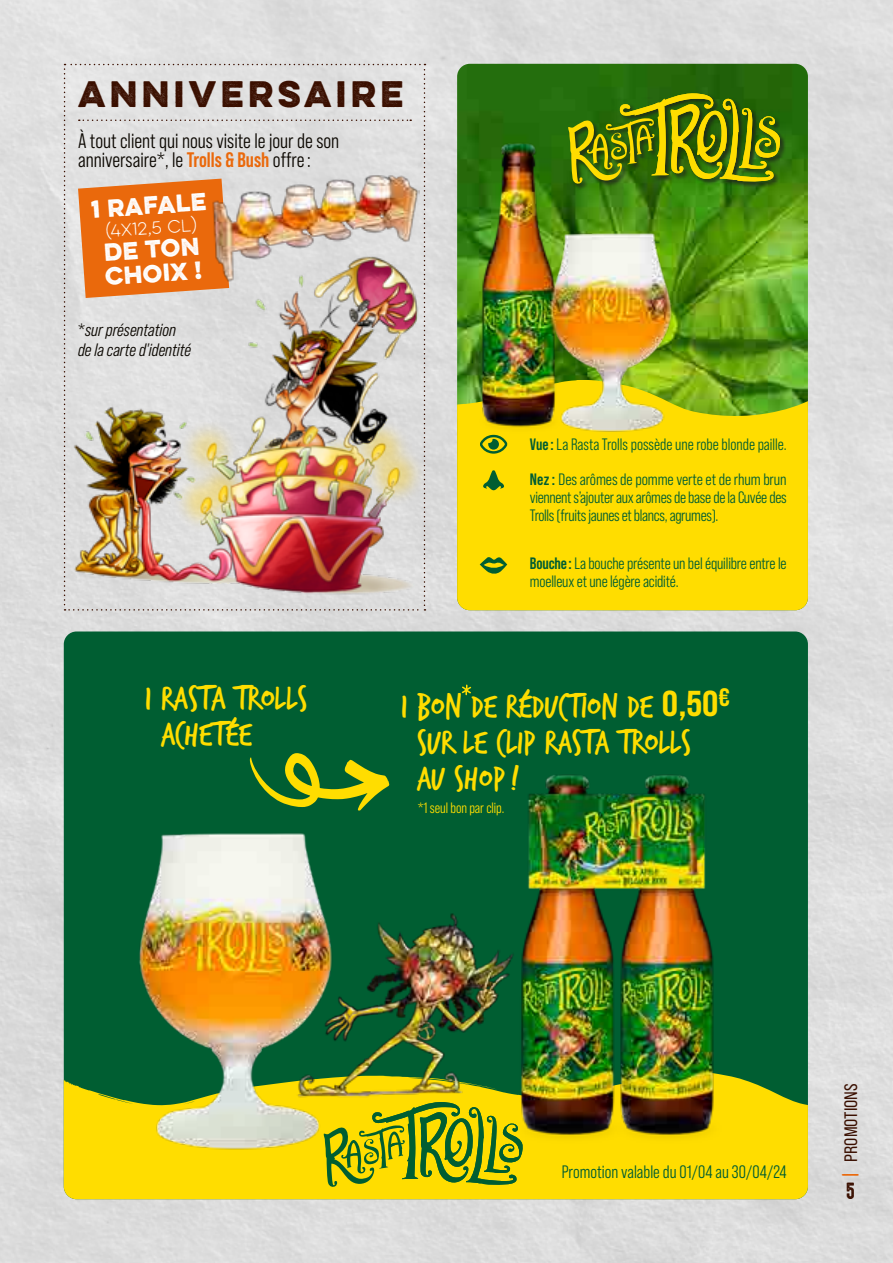
<style>
.page{position:relative;width:893px;height:1263px;background:#ddd}
.page>*{position:absolute;margin:0;border:0;box-sizing:border-box;transform-origin:0 0}
.t1{font:36px/36px "Trash Hand";color:#fd0}
.t2{font:700 33px "Lulo One";letter-spacing:-.095em;color:#3a0f00}
.t3{font:700 22.05px/24.2px "Lulo One";color:#fff}
.t4{font:21px/19.5px "Bebas Neue Pro Middle";color:#0c0802}
.t5{font:21px "High Voltage Rough";color:#3a0f00}
.t6{font:italic 18px/19.5px "Bebas Neue Pro Middle";color:#0c0802}
.t7{font:18px "Bebas Neue Pro Middle";color:#005e32}
.t8{font:18px "Bebas Neue Pro Sm E Rg";color:#3a0f00}
.t9{font:16.5px/18px "Bebas Neue Pro Middle";letter-spacing:-.01em;color:#005e32}
.t10{font:15.75px "Lulo One";color:#fff}
.t11{font:15px "Bebas Neue Pro Middle";letter-spacing:-.005em;color:#fd0}
.t12{font:13.65px "High Voltage Rough";color:#ea690c;scale:2.31 1}
.s1{font-family:"Bebas Neue Pro";font-weight:700;color:#ea690c}
.s2{font-style:normal}
.s3{font-family:"Bebas Neue Pro";font-weight:700}
.s4{font-family:"Bebas Neue Pro Sm E Eb"}
</style>
<div class="page">
<svg style="left:64px;top:64px;width:361px;height:547px;background:#e0cbbb"></svg>
<img style="left:213px;top:174px;width:207px;height:76px">
<img style="left:56px;top:250px;width:392px;height:346px">
<img style="left:457px;top:64px;width:351px;height:316px">
<svg style="left:457px;top:380px;width:351px;height:230px;background:#f4d802"></svg>
<img style="left:472px;top:132px;width:203px;height:304px">
<div style="left:567px;top:92px;width:219px;height:98px;background:#1d1d1b;opacity:.75"></div>
<svg style="left:568px;top:93px;width:213px;height:92px;background:#6a8508"></svg>
<svg style="left:480px;top:435px;width:27px;height:19px"></svg>
<svg style="left:483px;top:470px;width:21px;height:20px"></svg>
<svg style="left:480px;top:557px;width:27px;height:17px"></svg>
<div style="left:64px;top:631px;width:744px;height:568px;background:#005e32;border-radius:13px"></div>
<div style="left:64px;top:1080px;width:744px;height:119px;background:#fd0"></div>
<svg style="left:323px;top:1110px;width:200px;height:78px"></svg>
<img style="left:463px;top:775px;width:318px;height:411px">
<svg style="left:462px;top:685px;width:9px;height:10px"></svg>
<svg style="left:250px;top:753px;width:139px;height:58px"></svg>
<img style="left:333px;top:888px;width:207px;height:222px">
<img style="left:139px;top:833px;width:194px;height:317px">
<img style="left:263px;top:948px;width:114px;height:99px">
<h2 class="t2" style="left:78px;top:68px;width:334px">ANNIVERSAIRE</h2>
<p class="t4" style="left:78px;top:130px;width:263px">À tout client qui nous visite le jour de son anniversaire*, le <span class="s1">Trolls &amp; Bush</span> offre:</p>
<h3 class="t3" style="left:90px;top:197px;width:122px;rotate:-4deg">1 RAFALE</h3>
<p class="t10" style="left:105px;top:220px;width:96px;rotate:-4deg">(4X12,5 cl)</p>
<h3 class="t3" style="left:103px;top:240px;width:103px;rotate:-4deg">DE TON<br>CHOIX !</h3>
<p class="t6" style="left:78px;top:320px;width:115px"><span class="s2">*</span>sur présentation de la carte d'identité</p>
<p class="t9" style="left:530px;top:427px;width:258px;line-height:35px"><span class="s3">Vue:</span> La Rasta Trolls possède une robe blonde paille.<br><span class="s3">Nez :</span> Des arômes de pomme verte et de rhum brun</p>
<p class="t9" style="left:530px;top:488px;width:258px">viennent s’ajouter aux arômes de base de la Cuvée des<br>Trolls (fruits jaunes et blancs, agrumes).</p>
<p class="t9" style="left:530px;top:554px;width:258px"><span class="s3">Bouche:</span> La bouche présente un bel équilibre entre le moelleux et une légère acidité.</p>
<h1 class="t1" style="left:161px;top:681px;width:148px;text-indent:-16px">1 RASTA TROLLS<br>ACHETÉE</h1>
<h1 class="t1" style="left:417px;top:690px;width:315px;text-indent:-16px">1 BON DE RÉDUCTION DE <span class="s4">0,50</span><sup>€<br></sup>SUR LE CLIP RASTA TROLLS<br>AU SHOP!</h1>
<p class="t11" style="left:418px;top:800px;width:88px">*1 seul bon par clip.</p>
<p class="t7" style="left:562px;top:1161px;width:226px">Promotion valable du 01/04 au 30/04/24</p>
<p class="t8" style="left:840px;top:1162px;width:80px;rotate:-90deg">PROMOTIONS</p>
<p class="t12" style="left:841px;top:1158px;width:10px">_</p>
<p class="t5" style="left:846px;top:1175px;width:11px">5</p>
</div>
